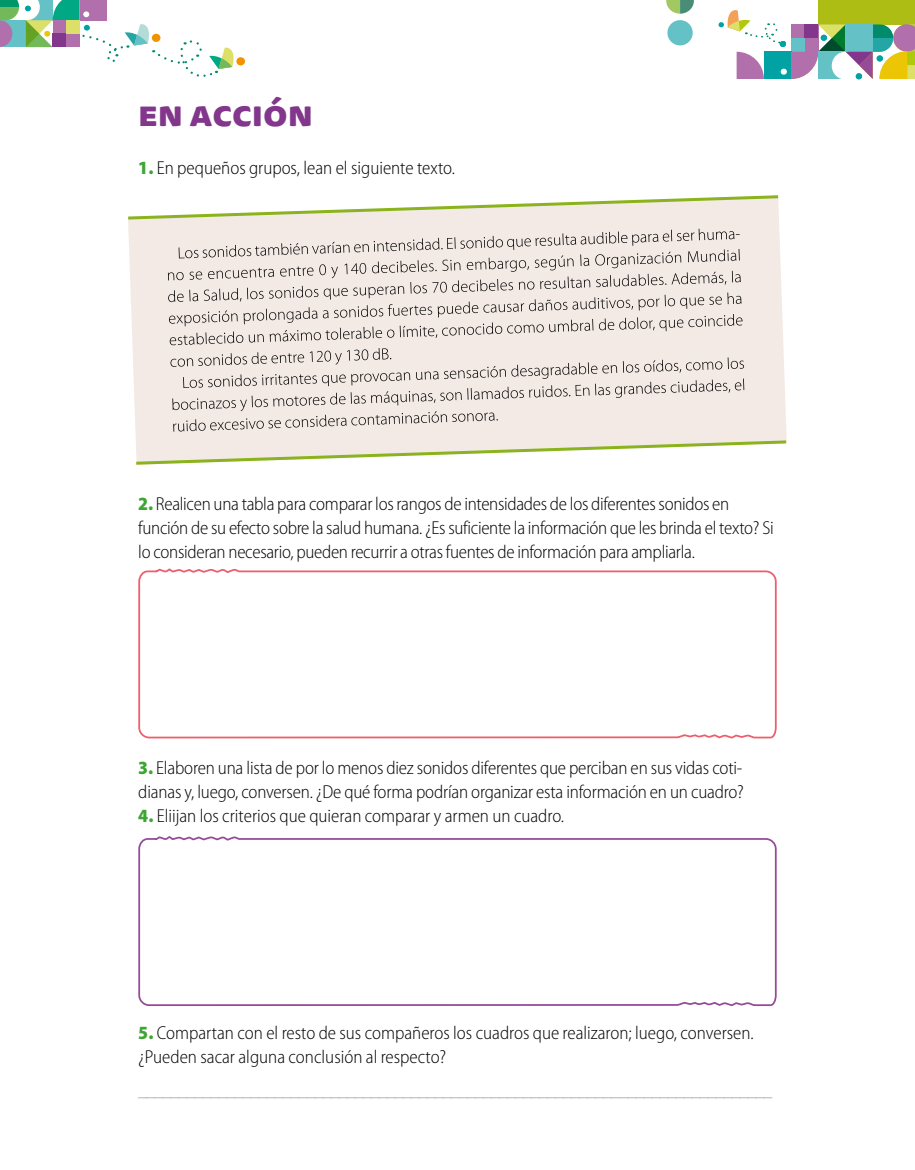
<style>
.page{position:relative;width:915px;height:1170px;background:#fff}
.page>*{position:absolute;margin:0;border:0;box-sizing:border-box;transform-origin:0 0}
.t1{font:800 34.5px "Tisa Sans Pro";color:#82368c;scale:1.04 1}
.t2{font:300 semi-condensed 18.75px/24px "Myriad Pro";letter-spacing:-.01em;color:#000}
.t3{font:300 semi-condensed 18px "Myriad Pro";color:#b3b2b2}
.s1{font-weight:900;color:#3fa535}
</style>
<div class="page">
<div style="left:236px;top:57px;width:9px;height:8px;background:#f39200;border-radius:50%"></div>
<svg style="left:0;top:0;width:234px;height:77px"></svg>
<div style="left:818px;top:0;width:96px;height:24px;background:#aebd14"></div>
<svg style="left:718px;top:10px;width:196px;height:69px"></svg>
<div style="left:667px;top:20px;width:25px;height:25px;background:#64c2c7;border-radius:50%"></div>
<svg style="left:666px;top:0;width:27px;height:14px"></svg>
<svg style="left:138px;top:568px;width:639px;height:171px"></svg>
<svg style="left:138px;top:836px;width:639px;height:171px"></svg>
<div style="left:128px;top:221px;width:658px;height:218px;background:#f3eae6"></div>
<svg style="left:168px;top:229px;width:576px;height:202px"></svg>
<svg style="left:128px;top:195px;width:651px;height:26px"></svg>
<svg style="left:136px;top:439px;width:651px;height:26px"></svg>
<h1 class="t1" style="left:138px;top:87px;width:169px">en acción</h1>
<p class="t2" style="left:138px;top:156px;width:318px"><span class="s1">1.</span> En pequeños grupos, lean el siguiente texto.</p>
<p class="t2" style="left:138px;top:492px;width:636px"><span class="s1">2.</span> Realicen una tabla para comparar los rangos de intensidades de los diferentes sonidos en función de su efecto sobre la salud humana. ¿Es suficiente la información que les brinda el texto? Si lo consideran necesario, pueden recurrir a otras fuentes de información para ampliarla.</p>
<p class="t2" style="left:138px;top:756px;width:607px"><span class="s1">3.</span> Elaboren una lista de por lo menos diez sonidos diferentes que perciban en sus vidas coti&shy;dianas y, luego, conversen. ¿De qué forma podrían organizar esta información en un cuadro?</p>
<p class="t2" style="left:138px;top:804px;width:427px"><span class="s1">4.</span> Eliijan los criterios que quieran comparar y armen un cuadro.</p>
<p class="t2" style="left:138px;top:1020px;width:616px"><span class="s1">5.</span> Compartan con el resto de sus compañeros los cuadros que realizaron; luego, conversen. ¿Pueden sacar alguna conclusión al respecto?</p>
<p class="t3" style="left:138px;top:1079px;width:635px">_______________________________________________________________________________</p>
</div>
